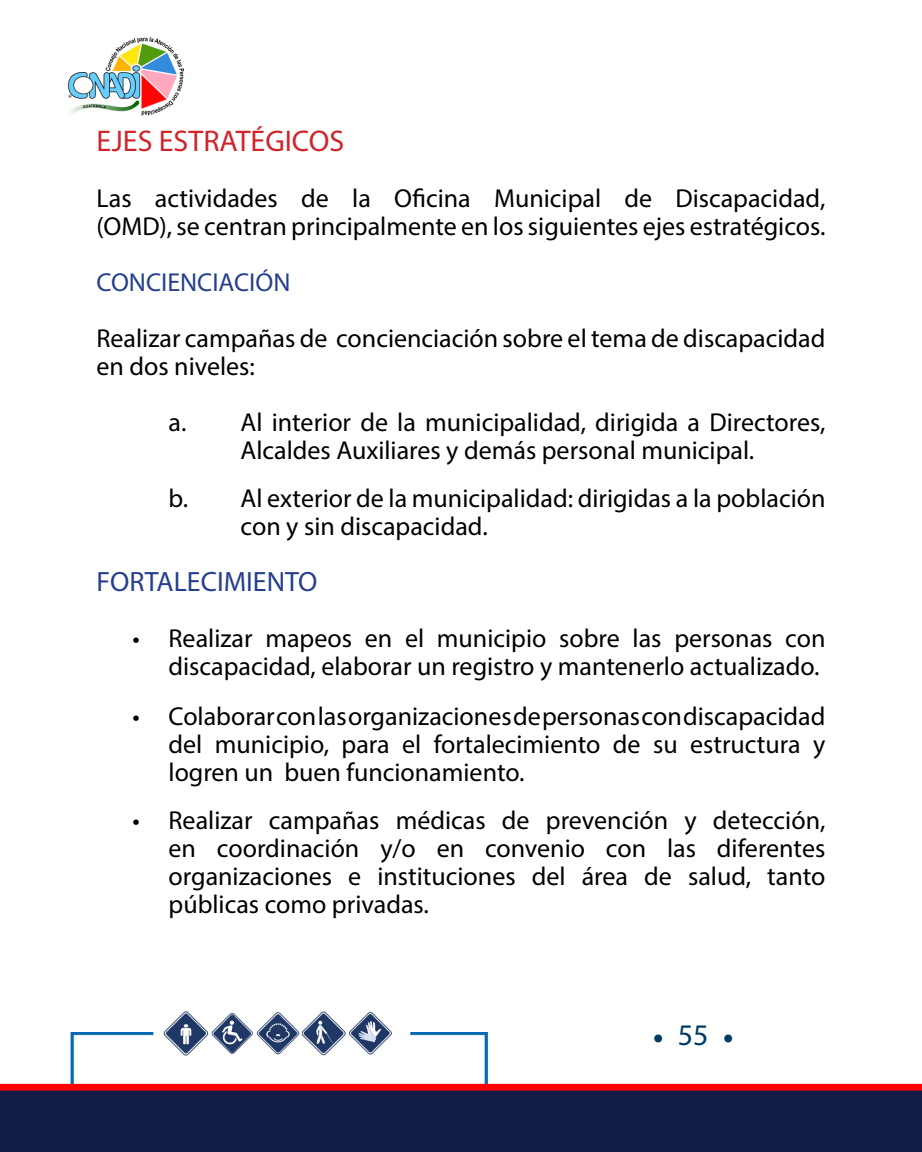
<style>
.page{position:relative;width:922px;height:1152px;background:#fff}
.page>*{position:absolute;margin:0;border:0;box-sizing:border-box;transform-origin:0 0}
.t1{font:30px "Myriad Pro";color:#d1232a}
.t2{font:30px "Minion Pro";color:#003b63}
.t3{font:28px "Myriad Pro";color:#253f8e}
.t4{font:26px/28px "Myriad Pro";color:#000}
.t5{font:26px "Myriad Pro";color:#253f8e}
.s1{font-family:"Myriad Pro"}
</style>
<div class="page">
<img style="left:0;top:37px;width:922px;height:1115px">
<p class="t1" style="left:96px;top:123px;width:249px">EJES ESTRATÉGICOS</p>
<p class="t4" style="left:96px;top:184px;width:730px">Las actividades de la Oficina Municipal de Discapacidad, (OMD), se centran principalmente en los siguientes ejes estratégicos.</p>
<p class="t5" style="left:96px;top:267px;width:195px">CONCIENCIACIÓN</p>
<p class="t4" style="left:96px;top:324px;width:730px">Realizar campañas de concienciación sobre el tema de discapacidad en dos niveles:</p>
<p class="t4" style="left:168px;top:408px;width:658px">a. Al interior de la municipalidad, dirigida a Directores,</p>
<p class="t4" style="left:240px;top:436px;width:515px">Alcaldes Auxiliares y demás personal municipal.</p>
<p class="t4" style="left:168px;top:484px;width:658px">b. Al exterior de la municipalidad: dirigidas a la población</p>
<p class="t4" style="left:240px;top:512px;width:249px">con y sin discapacidad.</p>
<p class="t3" style="left:96px;top:565px;width:222px">FORTALECIMIENTO</p>
<p class="t4" style="left:132px;top:624px;width:694px;text-align:right">• Realizar mapeos en el municipio sobre las personas con discapacidad, elaborar un registro y mantenerlo actualizado.</p>
<p class="t4" style="left:132px;top:702px;width:694px">• Colaborar con las organizaciones de personas con discapacidad</p>
<p class="t4" style="left:168px;top:730px;width:658px">del municipio, para el fortalecimiento de su estructura y</p>
<p class="t4" style="left:168px;top:758px;width:357px">logren un buen funcionamiento.</p>
<p class="t4" style="left:132px;top:806px;width:694px">• Realizar campañas médicas de prevención y detección,</p>
<p class="t4" style="left:168px;top:834px;width:658px">en coordinación y/o en convenio con las diferentes</p>
<p class="t4" style="left:168px;top:862px;width:658px">organizaciones e instituciones del área de salud, tanto</p>
<p class="t4" style="left:168px;top:890px;width:262px">públicas como privadas.</p>
<p class="t2" style="left:652px;top:1017px;width:83px">• <span class="s1">55</span> •</p>
</div>
